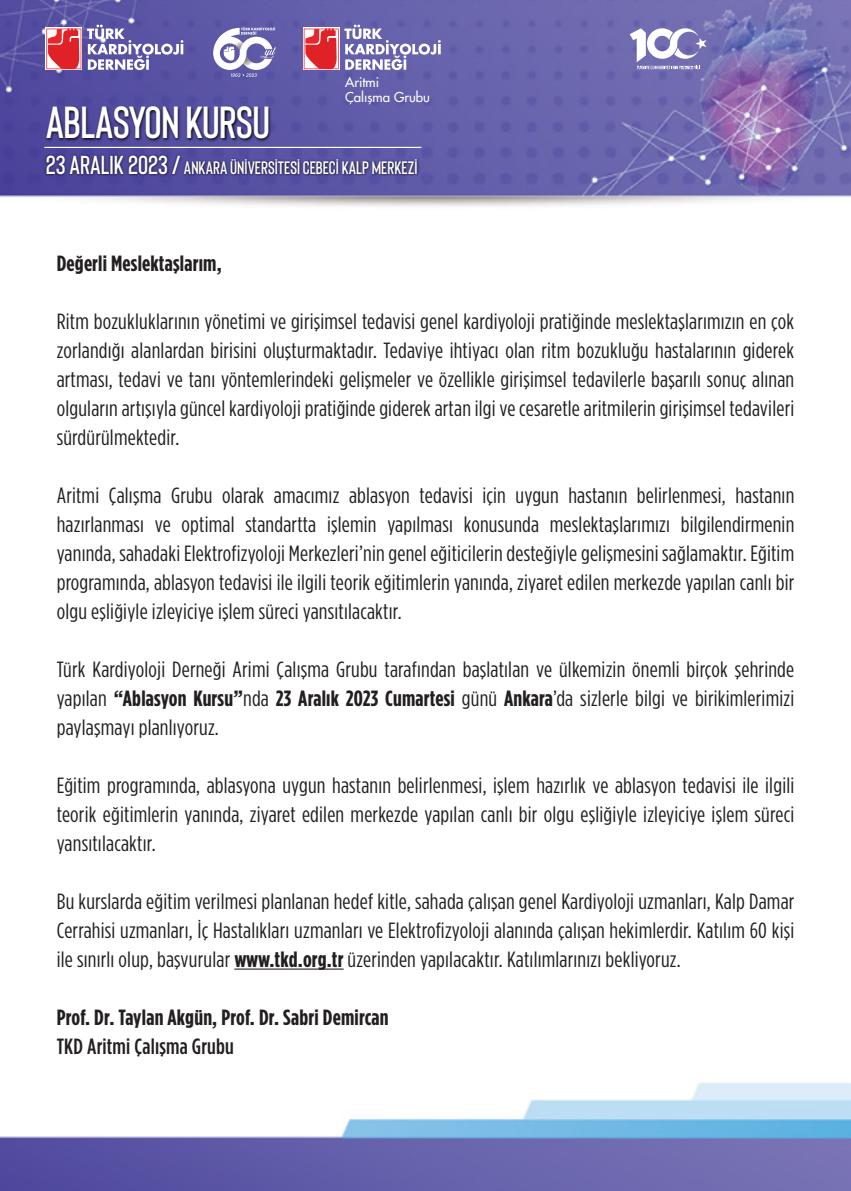
<style>
.page{position:relative;width:851px;height:1191px;background:#fff}
.page>*{position:absolute;margin:0;border:0;box-sizing:border-box;transform-origin:0 0}
.t1{font:600 44.8px "Bison";letter-spacing:-.01em;color:#fff}
.t2{font:22px/29px "Gotham Condensed";letter-spacing:.01em;color:#231f20;text-align:justify;scale:1.05 1}
.t3{font:700 22px "Gotham Condensed";letter-spacing:.01em;color:#231f20;scale:1.05 1}
.t4{font:500 22px "Gotham Condensed";letter-spacing:.01em;color:#231f20;scale:1.05 1}
.t5{font:600 18px "Bison";color:#fff}
.t6{font:13.2px/16px "Futura Normal Tr";color:#fff}
.s1{font-size:26px}
.s2{font-weight:700}
</style>
<div class="page">
<img style="left:0;top:0;width:850px;height:1191px">
<hr style="left:234px;top:968px;width:109px;height:1px;background:#231f20">
<div style="left:46px;top:28px;width:36px;height:42px;background:#f7b9bb"></div>
<svg style="left:46px;top:28px;width:35px;height:42px"></svg>
<svg style="left:87px;top:25px;width:96px;height:45px"></svg>
<svg style="left:303px;top:28px;width:36px;height:42px"></svg>
<svg style="left:304px;top:28px;width:34px;height:42px"></svg>
<svg style="left:344px;top:25px;width:96px;height:45px"></svg>
<svg style="left:213px;top:27px;width:63px;height:50px"></svg>
<svg style="left:629px;top:28px;width:77px;height:41px"></svg>
<hr style="left:44px;top:147px;width:377px;height:1px;background:#fff">
<img style="left:42px;top:97px;width:239px;height:54px">
<img style="left:43px;top:148px;width:378px;height:35px">
<p class="t6" style="left:345px;top:74px;width:86px">Aritmi<br>Çalışma Grubu</p>
<h1 class="t1" style="left:46px;top:95px;width:226px">ABLASYON KURSU</h1>
<p class="t5" style="left:46px;top:156px;width:373px"><span class="s1">23 ARALIK 2023 /</span> ANKARA ÜNİVERSİTESİ CEBECİ KALP MERKEZİ</p>
<p class="t3" style="left:57px;top:250px;width:159px">Değerli Meslektaşlarım,</p>
<p class="t2" style="left:57px;top:306px;width:703px">Ritm bozukluklarının yönetimi ve girişimsel tedavisi genel kardiyoloji pratiğinde meslektaşlarımızın en çok zorlandığı alanlardan birisini oluşturmaktadır. Tedaviye ihtiyacı olan ritm bozukluğu hastalarının giderek artması, tedavi ve tanı yöntemlerindeki gelişmeler ve özellikle girişimsel tedavilerle başarılı sonuç alınan olguların artışıyla güncel kardiyoloji pratiğinde giderek artan ilgi ve cesaretle aritmilerin girişimsel tedavileri sürdürülmektedir.</p>
<p class="t2" style="left:57px;top:480px;width:704px">Aritmi Çalışma Grubu olarak amacımız ablasyon tedavisi için uygun hastanın belirlenmesi, hastanın hazırlanması ve optimal standartta işlemin yapılması konusunda meslektaşlarımızı bilgilendirmenin yanında, sahadaki Elektrofizyoloji Merkezleri’nin genel eğiticilerin desteğiyle gelişmesini sağlamaktır. Eğitim programında, ablasyon tedavisi ile ilgili teorik eğitimlerin yanında, ziyaret edilen merkezde yapılan canlı bir olgu eşliğiyle izleyiciye işlem süreci yansıtılacaktır.</p>
<p class="t2" style="left:57px;top:654px;width:703px">Türk Kardiyoloji Derneği Arimi Çalışma Grubu tarafından başlatılan ve ülkemizin önemli birçok şehrinde yapılan <span class="s2">“Ablasyon Kursu”</span>nda <span class="s2">23 Aralık 2023 Cumartesi</span> günü <span class="s2">Ankara</span>’da sizlerle bilgi ve birikimlerimizi paylaşmayı planlıyoruz.</p>
<p class="t2" style="left:57px;top:770px;width:703px">Eğitim programında, ablasyona uygun hastanın belirlenmesi, işlem hazırlık ve ablasyon tedavisi ile ilgili teorik eğitimlerin yanında, ziyaret edilen merkezde yapılan canlı bir olgu eşliğiyle izleyiciye işlem süreci yansıtılacaktır.</p>
<p class="t2" style="left:57px;top:886px;width:704px">Bu kurslarda eğitim verilmesi planlanan hedef kitle, sahada çalışan genel Kardiyoloji uzmanları, Kalp Damar Cerrahisi uzmanları, İç Hastalıkları uzmanları ve Elektrofizyoloji alanında çalışan hekimlerdir. Katılım 60 kişi ile sınırlı olup, başvurular <span class="s2">www.tkd.org.tr</span> üzerinden yapılacaktır. Katılımlarınızı bekliyoruz.</p>
<p class="t3" style="left:57px;top:1004px;width:317px">Prof. Dr. Taylan Akgün, Prof. Dr. Sabri Demircan</p>
<p class="t4" style="left:57px;top:1033px;width:170px">TKD Aritmi Çalışma Grubu</p>
</div>
